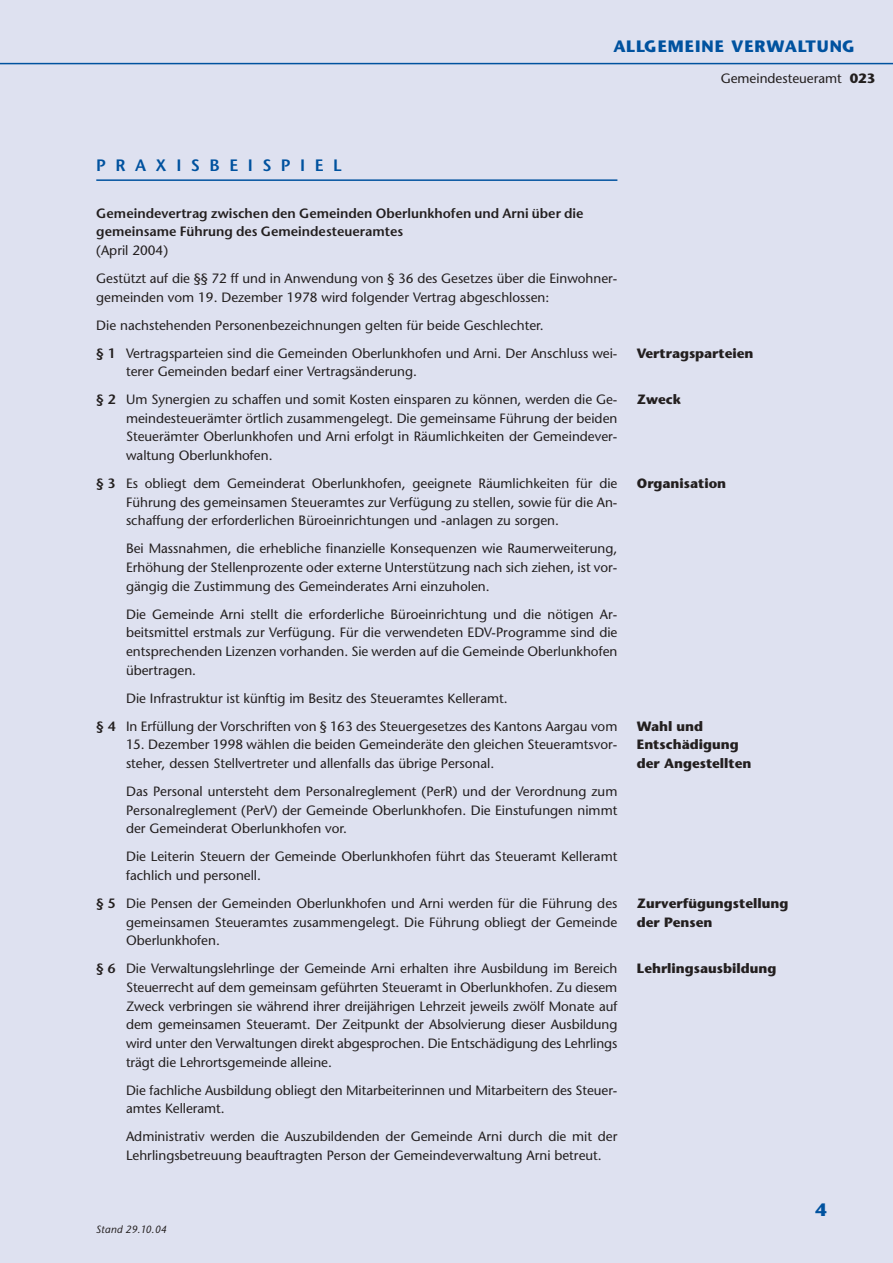
<style>
.page{position:relative;width:893px;height:1263px;background:#fff}
.page>*{position:absolute;margin:0;border:0;box-sizing:border-box;transform-origin:0 0}
.t1{font:700 18px "Stone Sans";color:#00529f}
.t2{font:700 16.5px "Stone Sans";letter-spacing:.065em;color:#00529f}
.t3{font:600 16.5px "Stone Sans";letter-spacing:.575em;color:#00529f}
.t4{font:13.5px/18.6px "Stone Sans";color:#231f1f}
.t5{font:700 13.5px/18.6px "Stone Sans";color:#231f1f}
.t6{font:600 13.5px/18.6px "Stone Sans";color:#231f1f}
.t7{font:italic 10.5px "Stone Sans";letter-spacing:.01em;color:#231f1f}
.s1{font-weight:700}
.s2{font-weight:600}
</style>
<div class="page">
<div style="left:0;top:0;width:892px;height:1263px;background:#dee1f0"></div>
<hr style="left:0;top:63px;width:892px;height:1px;background:#00529f">
<hr style="left:96px;top:179px;width:521px;height:2px;background:#00529f">
<p class="t2" style="left:613px;top:40px;width:242px">ALLGEMEINE VERWALTUNG</p>
<p class="t4" style="left:720px;top:70px;width:156px">Gemeindesteueramt <span class="s1">023</span></p>
<p class="t3" style="left:96px;top:159px;width:247px">PRAXISBEISPIEL</p>
<p class="t6" style="left:96px;top:205px;width:489px">Gemeindevertrag zwischen den Gemeinden Oberlunkhofen und Arni über die gemeinsame Führung des Gemeindesteueramtes</p>
<p class="t4" style="left:96px;top:238px;width:522px;line-height:28px">(April 2004)<br>Gestützt auf die §§ 72 ff und in Anwendung von § 36 des Gesetzes über die Einwohner-</p>
<p class="t4" style="left:96px;top:284px;width:522px;line-height:28px">gemeinden vom 19. Dezember 1978 wird folgender Vertrag abgeschlossen:<br>Die nachstehenden Personenbezeichnungen gelten für beide Geschlechter.<br><span class="s2">§ 1</span> Vertragsparteien sind die Gemeinden Oberlunkhofen und Arni. Der Anschluss wei-</p>
<p class="t4" style="left:96px;top:359px;width:522px;line-height:28px;text-indent:30px">terer Gemeinden bedarf einer Vertragsänderung.<br><span class="s2">§ 2</span> Um Synergien zu schaffen und somit Kosten einsparen zu können, werden die Ge-</p>
<p class="t4" style="left:126px;top:410px;width:493px;text-align:justify">meindesteuerämter örtlich zusammengelegt. Die gemeinsame Führung der beiden Steuerämter Oberlunkhofen und Arni erfolgt in Räumlichkeiten der Gemeindever&shy;waltung Oberlunkhofen.</p>
<p class="t4" style="left:126px;top:476px;width:493px;text-align:justify;text-indent:-30px"><span class="s2">§ 3</span> Es obliegt dem Gemeinderat Oberlunkhofen, geeignete Räumlichkeiten für die Führung des gemeinsamen Steueramtes zur Verfügung zu stellen, sowie für die An&shy;schaffung der erforderlichen Büroeinrichtungen und -anlagen zu sorgen.</p>
<p class="t4" style="left:126px;top:541px;width:493px;text-align:justify">Bei Massnahmen, die erhebliche finanzielle Konsequenzen wie Raumerweiterung, Erhöhung der Stellenprozente oder externe Unterstützung nach sich ziehen, ist vor&shy;gängig die Zustimmung des Gemeinderates Arni einzuholen.</p>
<p class="t4" style="left:126px;top:606px;width:493px;text-align:justify">Die Gemeinde Arni stellt die erforderliche Büroeinrichtung und die nötigen Ar&shy;beitsmittel erstmals zur Verfügung. Für die verwendeten EDV-Programme sind die entsprechenden Lizenzen vorhanden. Sie werden auf die Gemeinde Oberlunkhofen übertragen.</p>
<p class="t4" style="left:96px;top:685px;width:522px;line-height:28px;text-indent:30px">Die Infrastruktur ist künftig im Besitz des Steueramtes Kelleramt.<br><span class="s2">§ 4</span> In Erfüllung der Vorschriften von § 163 des Steuergesetzes des Kantons Aargau vom</p>
<p class="t4" style="left:126px;top:737px;width:493px">15. Dezember 1998 wählen die beiden Gemeinderäte den gleichen Steueramtsvor&shy;steher, dessen Stellvertreter und allenfalls das übrige Personal.</p>
<p class="t4" style="left:126px;top:783px;width:493px;text-align:justify">Das Personal untersteht dem Personalreglement (PerR) und der Verordnung zum Personalreglement (PerV) der Gemeinde Oberlunkhofen. Die Einstufungen nimmt der Gemeinderat Oberlunkhofen vor.</p>
<p class="t4" style="left:126px;top:849px;width:493px">Die Leiterin Steuern der Gemeinde Oberlunkhofen führt das Steueramt Kelleramt fachlich und personell.</p>
<p class="t4" style="left:126px;top:895px;width:493px;text-align:justify;text-indent:-30px"><span class="s2">§ 5</span> Die Pensen der Gemeinden Oberlunkhofen und Arni werden für die Führung des gemeinsamen Steueramtes zusammengelegt. Die Führung obliegt der Gemeinde Oberlunkhofen.</p>
<p class="t4" style="left:126px;top:961px;width:493px;text-align:justify;text-indent:-30px"><span class="s2">§ 6</span> Die Verwaltungslehrlinge der Gemeinde Arni erhalten ihre Ausbildung im Bereich Steuerrecht auf dem gemeinsam geführten Steueramt in Oberlunkhofen. Zu diesem Zweck verbringen sie während ihrer dreijährigen Lehrzeit jeweils zwölf Monate auf dem gemeinsamen Steueramt. Der Zeitpunkt der Absolvierung dieser Ausbildung wird unter den Verwaltungen direkt abgesprochen. Die Entschädigung des Lehrlings trägt die Lehrortsgemeinde alleine.</p>
<p class="t4" style="left:126px;top:1082px;width:493px">Die fachliche Ausbildung obliegt den Mitarbeiterinnen und Mitarbeitern des Steuer&shy;amtes Kelleramt.</p>
<p class="t4" style="left:126px;top:1129px;width:493px">Administrativ werden die Auszubildenden der Gemeinde Arni durch die mit der<br>Lehrlingsbetreuung beauftragten Person der Gemeindeverwaltung Arni betreut.</p>
<p class="t5" style="left:636px;top:345px;width:118px">Vertragsparteien</p>
<p class="t5" style="left:636px;top:392px;width:46px">Zweck</p>
<p class="t5" style="left:636px;top:476px;width:91px">Organisation</p>
<p class="t5" style="left:636px;top:718px;width:116px">Wahl und<br>Entschädigung der Angestellten</p>
<p class="t5" style="left:636px;top:895px;width:153px">Zurverfügungstellung der Pensen</p>
<p class="t5" style="left:636px;top:961px;width:141px">Lehrlingsausbildung</p>
<p class="t7" style="left:96px;top:1226px;width:72px">Stand 29.10.04</p>
<h1 class="t1" style="left:815px;top:1203px;width:13px">4</h1>
</div>
